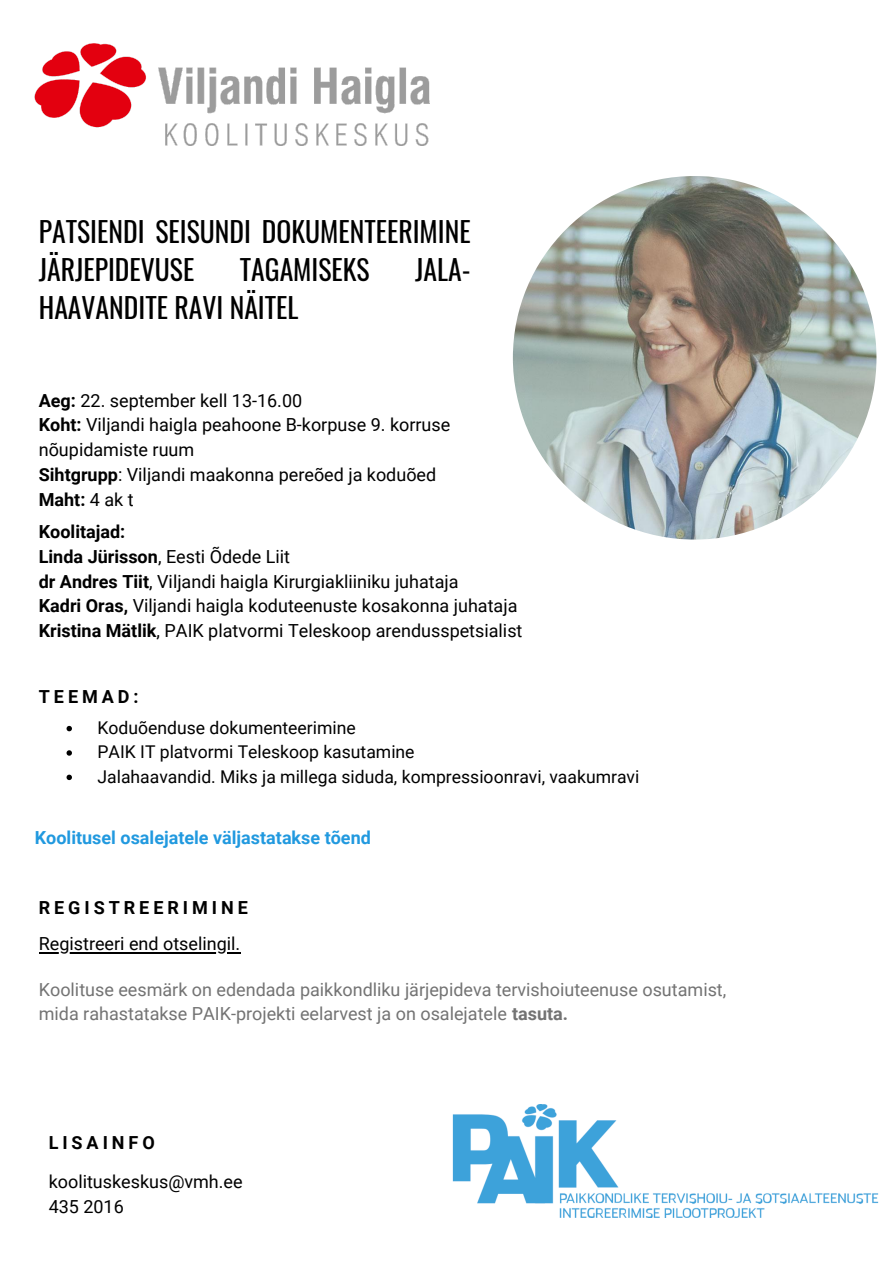
<style>
.page{position:relative;width:893px;height:1263px;background:#fff}
.page>*{position:absolute;margin:0;border:0;box-sizing:border-box;transform-origin:0 0}
.t1{font:27.75px/38.2px "Oswald";color:#000}
.t2{font:18px/24.8px "Roboto";color:#000}
.t3{font:18px/24.8px "Roboto";color:#737373}
.t4{font:700 18px "Roboto";color:#2199df}
.t5{font:700 18px "Roboto";letter-spacing:.22em;color:#000}
.t6{font:17.55px/24.4px "Roboto";color:#000}
.s1{font-weight:700}
</style>
<div class="page">
<svg style="left:67px;top:726px;width:5px;height:5px"></svg>
<svg style="left:67px;top:750px;width:5px;height:6px"></svg>
<svg style="left:67px;top:775px;width:5px;height:5px"></svg>
<img style="left:452px;top:1104px;width:426px;height:113px">
<img style="left:513px;top:176px;width:363px;height:363px;border-radius:50%">
<img style="left:35px;top:43px;width:394px;height:102px">
<hr style="left:39px;top:952px;width:201px;height:2px;background:#000">
<h1 class="t1" style="left:39px;top:211px;width:433px">PATSIENDI SEISUNDI DOKUMENTEERIMINE<br>JÄRJEPIDEVUSE</h1>
<h1 class="t1" style="left:240px;top:249px;width:131px">TAGAMISEKS</h1>
<h1 class="t1" style="left:415px;top:249px;width:57px">JALA-</h1>
<h1 class="t1" style="left:39px;top:287px;width:261px">HAAVANDITE RAVI NÄITEL</h1>
<p class="t2" style="left:39px;top:388px;width:413px"><span class="s1">Aeg:</span> 22. september kell 13-16.00<br><span class="s1">Koht:</span> Viljandi haigla peahoone B-korpuse 9. korruse nõupidamiste ruum<br><span class="s1">Sihtgrupp</span>: Viljandi maakonna pereõed ja koduõed <span class="s1">Maht:</span> 4 ak t</p>
<p class="t2" style="left:39px;top:520px;width:485px"><span class="s1">Koolitajad:<br>Linda Jürisson</span>, Eesti Õdede Liit<br><span class="s1">dr Andres Tiit</span>, Viljandi haigla Kirurgiakliiniku juhataja<br><span class="s1">Kadri Oras,</span> Viljandi haigla koduteenuste kosakonna juhataja <span class="s1">Kristina Mätlik</span>, PAIK platvormi Teleskoop arendusspetsialist</p>
<p class="t5" style="left:39px;top:686px;width:101px">TEEMAD:</p>
<p class="t6" style="left:98px;top:716px;width:543px">Koduõenduse dokumenteerimine<br>PAIK IT platvormi Teleskoop kasutamine<br>Jalahaavandid. Miks ja millega siduda, kompressioonravi, vaakumravi</p>
<p class="t4" style="left:35px;top:827px;width:337px">Koolitusel osalejatele väljastatakse tõend</p>
<p class="t5" style="left:39px;top:897px;width:210px">REGISTREERIMINE</p>
<p class="t2" style="left:39px;top:932px;width:203px">Registreeri end otselingil.</p>
<p class="t3" style="left:39px;top:977px;width:689px">Koolituse eesmärk on edendada paikkondliku järjepideva tervishoiuteenuse osutamist, mida rahastatakse PAIK-projekti eelarvest ja on osalejatele <span class="s1">tasuta.</span></p>
<p class="t5" style="left:49px;top:1132px;width:108px">LISAINFO</p>
<p class="t2" style="left:49px;top:1169px;width:195px;line-height:25.1px">koolituskeskus@vmh.ee<br>435 2016</p>
</div>
